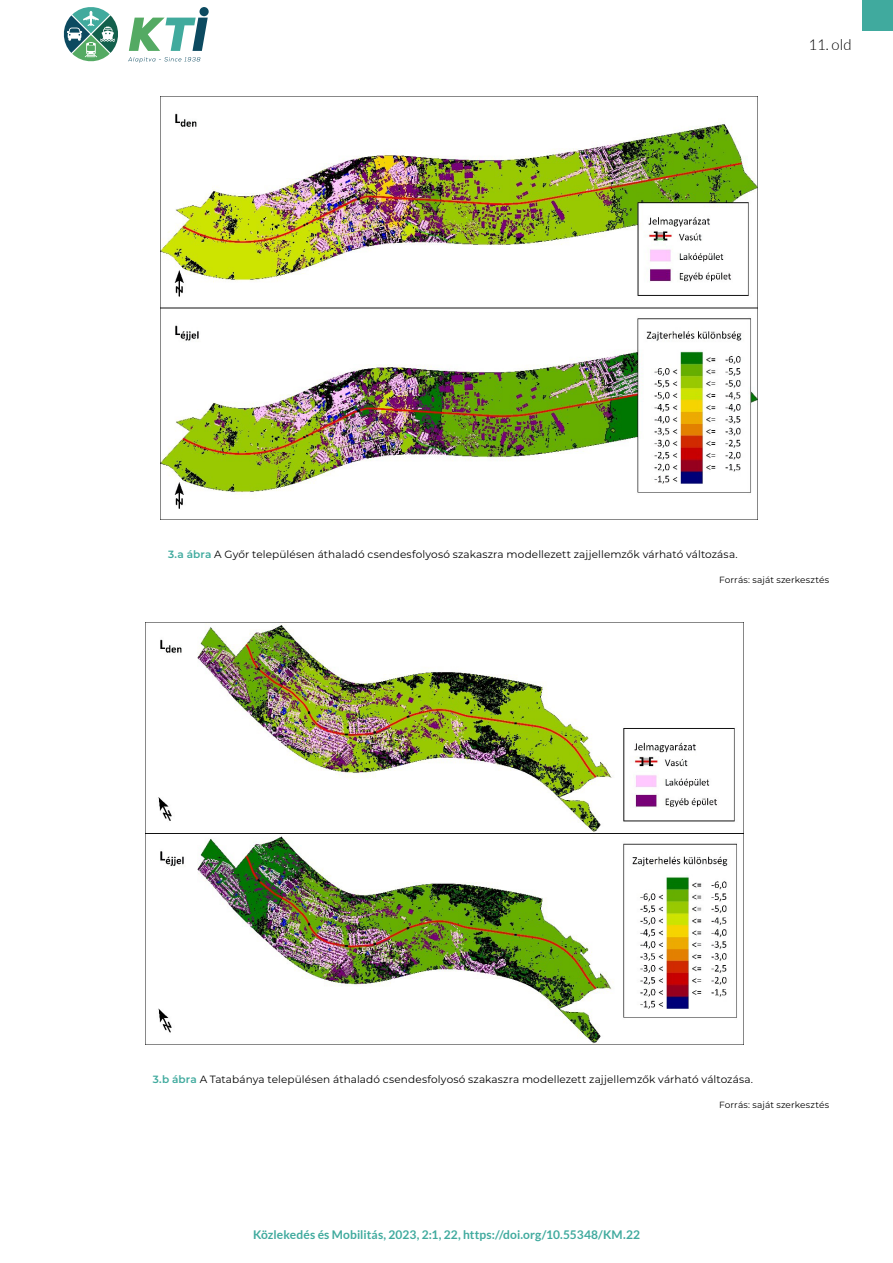
<style>
.page{position:relative;width:893px;height:1263px;background:#fff}
.page>*{position:absolute;margin:0;border:0;box-sizing:border-box;transform-origin:0 0}
.t1{font:300 15px "Lato";color:#000}
.t2{font:700 12px "Lato";letter-spacing:.01em;color:#40aa9e}
.t3{font:10.5px "Montserrat";letter-spacing:.01em;color:#000}
.t4{font:9px "Montserrat";letter-spacing:.015em;color:#000}
.s1{font-weight:600;color:#40aa9e}
</style>
<div class="page">
<div style="left:863px;top:0;width:30px;height:31px;background:#40aa9e"></div>
<svg style="left:129px;top:18px;width:79px;height:33px"></svg>
<div style="left:199px;top:7px;width:10px;height:9px;background:#0c4a60;border-radius:50%"></div>
<svg style="left:128px;top:57px;width:72px;height:6px"></svg>
<svg style="left:63px;top:7px;width:55px;height:55px"></svg>
<img style="left:161px;top:97px;width:597px;height:423px">
<img style="left:146px;top:622px;width:597px;height:423px">
<h1 class="t1" style="left:808px;top:37px;width:45px">11. old</h1>
<p class="t3" style="left:168px;top:547px;width:571px"><span class="s1">3.a ábra</span> A Győr településen áthaladó csendesfolyosó szakaszra modellezett zajjellemzők várható változása.</p>
<p class="t4" style="left:719px;top:573px;width:112px">Forrás: saját szerkesztés</p>
<p class="t3" style="left:153px;top:1072px;width:602px"><span class="s1">3.b ábra</span> A Tatabánya településen áthaladó csendesfolyosó szakaszra modellezett zajjellemzők várható változása.</p>
<p class="t4" style="left:719px;top:1098px;width:112px">Forrás: saját szerkesztés</p>
<p class="t2" style="left:253px;top:1227px;width:388px">Közlekedés és Mobilitás, 2023, 2:1, 22, https://doi.org/10.55348/KM.22</p>
</div>
